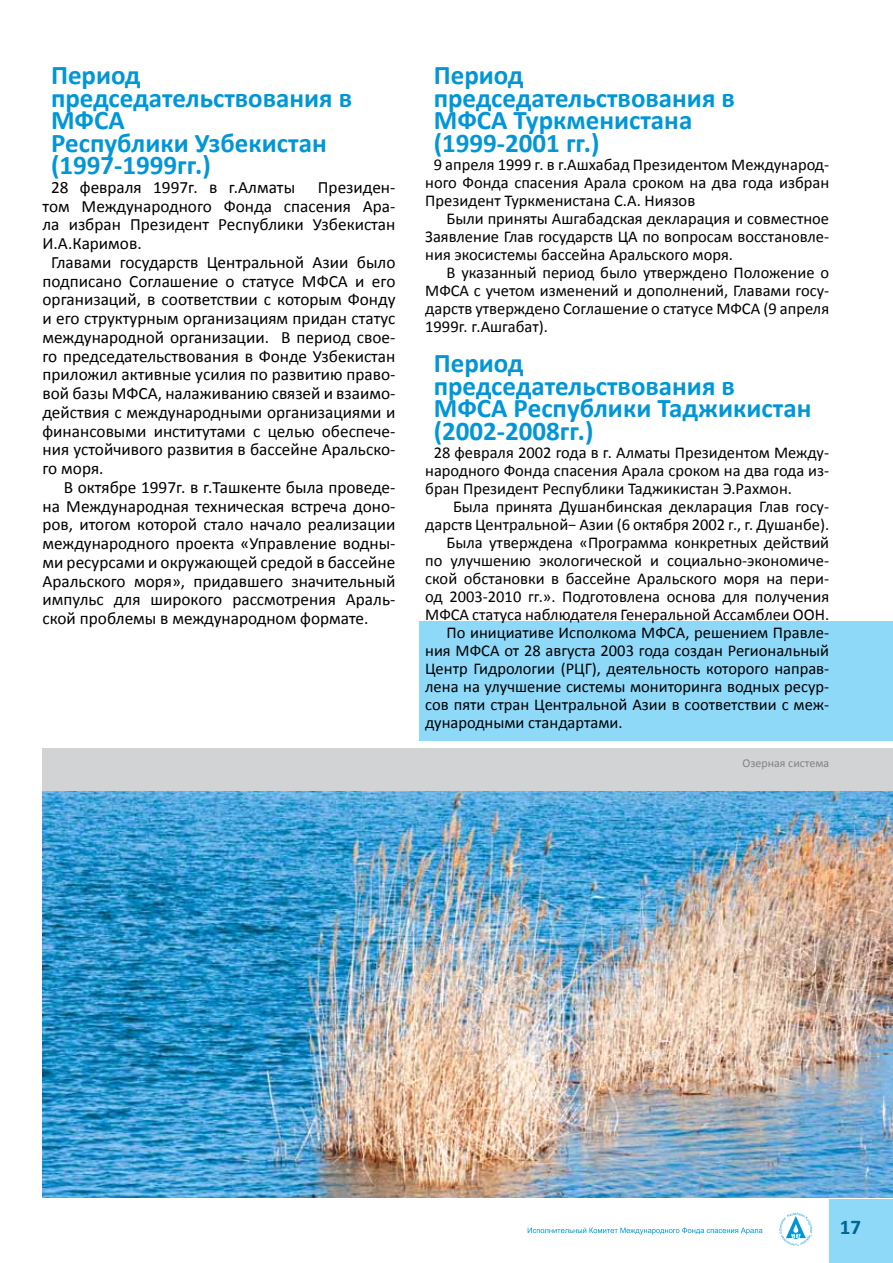
<style>
.page{position:relative;width:893px;height:1263px;background:#fff}
.page>*{position:absolute;margin:0;border:0;box-sizing:border-box;transform-origin:0 0}
.t1{font:700 27px/22.5px "Calibri";color:#0096d7}
.t2{font:700 21px "Calibri";color:#006593}
.t3{font:17.25px "Calibri";color:#000}
.t4{font:16.5px/18px "Calibri";color:#000;text-align:justify}
.t5{font:12px "Calibri";color:#808285}
</style>
<div class="page">
<div style="left:829px;top:1199px;width:64px;height:64px;background:#8ed8f8"></div>
<svg style="left:528px;top:1227px;width:234px;height:7px"></svg>
<svg style="left:779px;top:1212px;width:34px;height:34px"></svg>
<img style="left:43px;top:791px;width:850px;height:407px">
<div style="left:420px;top:621px;width:473px;height:119px;background:#8ed8f8"></div>
<div style="left:43px;top:748px;width:850px;height:43px;background:#d1d3d4"></div>
<h1 class="t1" style="left:51px;top:64px;width:303px">Период председательствования в<br>МФСА<br>Республики Узбекистан (1997-1999гг.)</h1>
<p class="t3" style="left:51px;top:176px;width:246px">28 февраля 1997г. в г.Алматы</p>
<p class="t3" style="left:318px;top:176px;width:79px">Президен-</p>
<p class="t3" style="left:43px;top:195px;width:354px">том Международного Фонда спасения Ара-</p>
<p class="t3" style="left:43px;top:214px;width:354px">ла избран Президент Республики Узбекистан</p>
<p class="t3" style="left:43px;top:232px;width:101px">И.А.Каримов.</p>
<p class="t3" style="left:51px;top:251px;width:346px">Главами государств Центральной Азии было</p>
<p class="t3" style="left:43px;top:270px;width:354px">подписано Соглашение о статусе МФСА и его</p>
<p class="t3" style="left:43px;top:289px;width:354px">организаций, в соответствии с которым Фонду</p>
<p class="t3" style="left:43px;top:307px;width:354px">и его структурным организациям придан статус</p>
<p class="t3" style="left:43px;top:326px;width:354px">международной организации. В период свое-</p>
<p class="t3" style="left:43px;top:345px;width:354px">го председательствования в Фонде Узбекистан</p>
<p class="t3" style="left:43px;top:364px;width:354px">приложил активные усилия по развитию право-</p>
<p class="t3" style="left:43px;top:382px;width:354px">вой базы МФСА, налаживанию связей и взаимо-</p>
<p class="t3" style="left:43px;top:401px;width:354px">действия с международными организациями и</p>
<p class="t3" style="left:43px;top:420px;width:354px">финансовыми институтами с целью обеспече-</p>
<p class="t3" style="left:43px;top:439px;width:354px">ния устойчивого развития в бассейне Аральско-</p>
<p class="t3" style="left:43px;top:457px;width:63px">го моря.</p>
<p class="t3" style="left:64px;top:476px;width:333px">В октябре 1997г. в г.Ташкенте была проведе-</p>
<p class="t3" style="left:43px;top:495px;width:354px">на Международная техническая встреча доно-</p>
<p class="t3" style="left:43px;top:514px;width:354px">ров, итогом которой стало начало реализации</p>
<p class="t3" style="left:43px;top:532px;width:354px">международного проекта «Управление водны-</p>
<p class="t3" style="left:43px;top:551px;width:354px">ми ресурсами и окружающей средой в бассейне</p>
<p class="t3" style="left:43px;top:570px;width:354px">Аральского моря», придавшего значительный</p>
<p class="t3" style="left:43px;top:589px;width:354px">импульс для широкого рассмотрения Араль-</p>
<p class="t3" style="left:43px;top:607px;width:327px">ской проблемы в международном формате.</p>
<h1 class="t1" style="left:434px;top:64px;width:303px">Период председательствования в<br>МФСА Туркменистана (1999-2001 гг.)</h1>
<p class="t4" style="left:425px;top:155px;width:405px;text-indent:8px">9 апреля 1999 г. в г.Ашхабад Президентом Международ&shy;ного Фонда спасения Арала сроком на два года избран Президент Туркменистана С.А. Ниязов</p>
<p class="t4" style="left:425px;top:209px;width:405px;text-indent:21px">Были приняты Ашгабадская декларация и совместное Заявление Глав государств ЦА по вопросам восстановле&shy;ния экосистемы бассейна Аральского моря.</p>
<p class="t4" style="left:425px;top:263px;width:405px;text-indent:21px">В указанный период было утверждено Положение о МФСА с учетом изменений и дополнений, Главами госу&shy;дарств утверждено Соглашение о статусе МФСА (9 апреля 1999г. г.Ашгабат).</p>
<h1 class="t1" style="left:434px;top:352px;width:379px">Период председательствования в<br>МФСА Республики Таджикистан (2002-2008гг.)</h1>
<p class="t4" style="left:425px;top:443px;width:405px;text-indent:8px">28 февраля 2002 года в г. Алматы Президентом Между&shy;народного Фонда спасения Арала сроком на два года из&shy;бран Президент Республики Таджикистан Э.Рахмон.</p>
<p class="t4" style="left:453px;top:497px;width:378px">Была принята Душанбинская декларация Глав госу-</p>
<p class="t4" style="left:425px;top:515px;width:405px">дарств Центральной− Азии (6 октября 2002 г., г. Душанбе).</p>
<p class="t4" style="left:446px;top:533px;width:384px">Была утверждена «Программа конкретных действий</p>
<p class="t4" style="left:425px;top:551px;width:405px">по улучшению экологической и социально-экономиче-</p>
<p class="t4" style="left:425px;top:569px;width:405px">ской обстановки в бассейне Аральского моря на пери-</p>
<p class="t4" style="left:425px;top:587px;width:405px">од 2003-2010 гг.». Подготовлена основа для получения</p>
<p class="t4" style="left:425px;top:605px;width:405px">МФСА статуса наблюдателя Генеральной Ассамблеи ООН.</p>
<p class="t4" style="left:446px;top:623px;width:384px">По инициативе Исполкома МФСА, решением Правле-</p>
<p class="t4" style="left:425px;top:641px;width:405px">ния МФСА от 28 августа 2003 года создан Региональный</p>
<p class="t4" style="left:425px;top:659px;width:405px">Центр Гидрологии (РЦГ), деятельность которого направ-</p>
<p class="t4" style="left:425px;top:677px;width:405px">лена на улучшение системы мониторинга водных ресур-</p>
<p class="t4" style="left:425px;top:695px;width:405px">сов пяти стран Центральной Азии в соответствии с меж-</p>
<p class="t4" style="left:425px;top:713px;width:199px">дународными стандартами.</p>
<p class="t5" style="left:742px;top:755px;width:88px">Озерная система</p>
<p class="t2" style="left:840px;top:1214px;width:23px">17</p>
</div>
